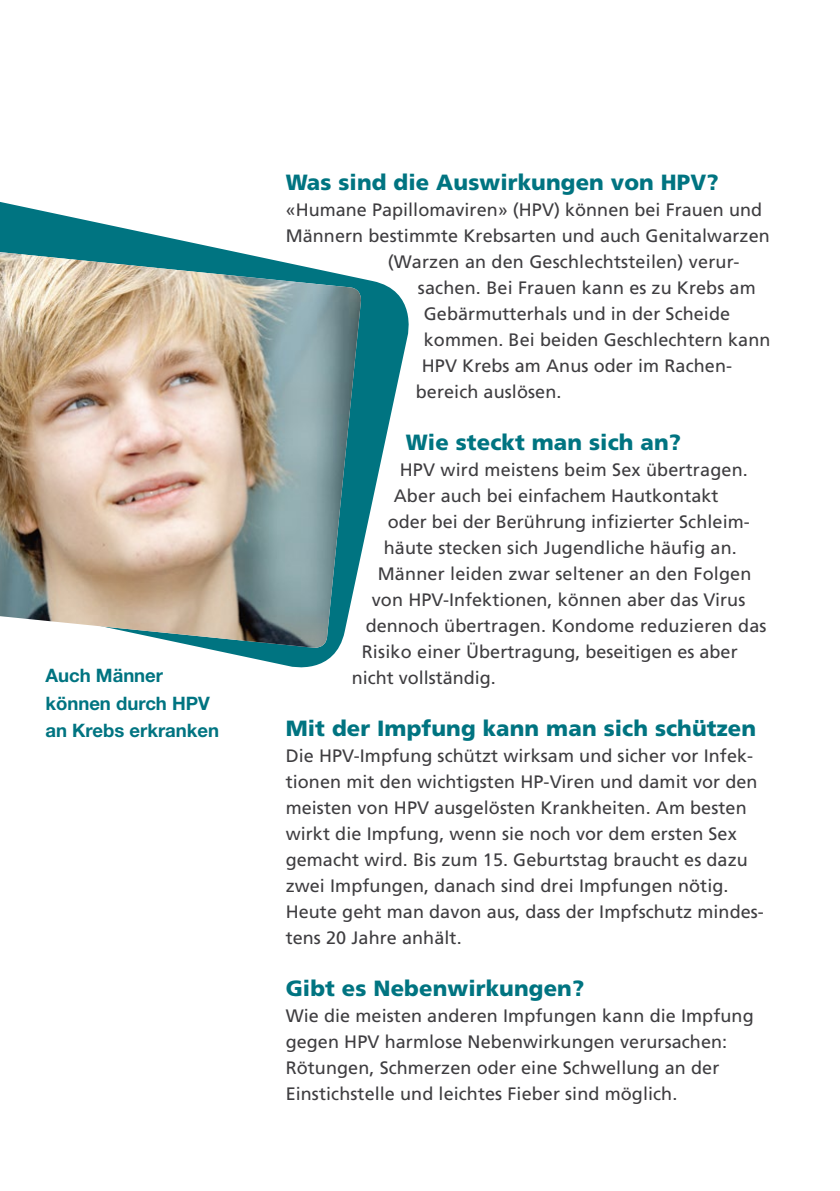
<style>
.page{position:relative;width:840px;height:1191px;background:#fff}
.page>*{position:absolute;margin:0;border:0;box-sizing:border-box;transform-origin:0 0}
.t1{font:900 22px "Frutiger";letter-spacing:.005em;color:#007481}
.t2{font:700 18.6px/27.8px "Helvetica Neue";color:#007481}
.t3{font:18px/26px "Frutiger";letter-spacing:.005em;color:#3e3d40}
</style>
<div class="page">
<svg style="left:0;top:202px;width:409px;height:466px"></svg>
<svg style="left:0;top:241px;width:362px;height:11px;fill:#007481"></svg>
<img style="left:0;top:252px;width:362px;height:397px">
<p class="t2" style="left:45px;top:661px;width:175px">Auch Männer können durch HPV an Krebs erkranken</p>
<p class="t1" style="left:285px;top:169px;width:434px">Was sind die Auswirkungen von HPV?</p>
<p class="t3" style="left:285px;top:196px;width:477px">«Humane Papillomaviren» (HPV) können bei Frauen und</p>
<p class="t3" style="left:285px;top:222px;width:485px">Männern bestimmte Krebsarten und auch Genitalwarzen</p>
<p class="t3" style="left:387px;top:248px;width:353px">(Warzen an den Geschlechtsteilen) verur-</p>
<p class="t3" style="left:417px;top:274px;width:339px">sachen. Bei Frauen kann es zu Krebs am</p>
<p class="t3" style="left:423px;top:300px;width:308px">Gebärmutterhals und in der Scheide</p>
<p class="t3" style="left:423px;top:326px;width:348px">kommen. Bei beiden Geschlechtern kann</p>
<p class="t3" style="left:421px;top:352px;width:311px">HPV Krebs am Anus oder im Rachen-</p>
<p class="t3" style="left:415px;top:378px;width:147px">bereich auslösen.</p>
<p class="t1" style="left:405px;top:429px;width:277px">Wie steckt man sich an?</p>
<p class="t3" style="left:399px;top:456px;width:349px">HPV wird meistens beim Sex übertragen.</p>
<p class="t3" style="left:393px;top:482px;width:326px">Aber auch bei einfachem Hautkontakt</p>
<p class="t3" style="left:387px;top:508px;width:363px">oder bei der Berührung infizierter Schleim-</p>
<p class="t3" style="left:383px;top:534px;width:354px">häute stecken sich Jugendliche häufig an.</p>
<p class="t3" style="left:377px;top:560px;width:375px">Männer leiden zwar seltener an den Folgen</p>
<p class="t3" style="left:371px;top:586px;width:375px">von HPV-Infektionen, können aber das Virus</p>
<p class="t3" style="left:365px;top:612px;width:402px">dennoch übertragen. Kondome reduzieren das</p>
<p class="t3" style="left:361px;top:638px;width:377px">Risiko einer Übertragung, beseitigen es aber</p>
<p class="t3" style="left:351px;top:664px;width:146px">nicht vollständig.</p>
<p class="t1" style="left:285px;top:715px;width:471px">Mit der Impfung kann man sich schützen</p>
<p class="t3" style="left:285px;top:742px;width:479px">Die HPV-Impfung schützt wirksam und sicher vor Infek&shy;tionen mit den wichtigsten HP-Viren und damit vor den meisten von HPV ausgelösten Krankheiten. Am besten wirkt die Impfung, wenn sie noch vor dem ersten Sex gemacht wird. Bis zum 15. Geburtstag braucht es dazu zwei Impfungen, danach sind drei Impfungen nötig.<br>Heute geht man davon aus, dass der Impfschutz mindes&shy;tens 20 Jahre anhält.</p>
<p class="t1" style="left:285px;top:975px;width:300px">Gibt es Nebenwirkungen?</p>
<p class="t3" style="left:285px;top:1002px;width:469px">Wie die meisten anderen Impfungen kann die Impfung gegen HPV harmlose Nebenwirkungen verursachen:<br>Rötungen, Schmerzen oder eine Schwellung an der Einstichstelle und leichtes Fieber sind möglich.</p>
</div>
